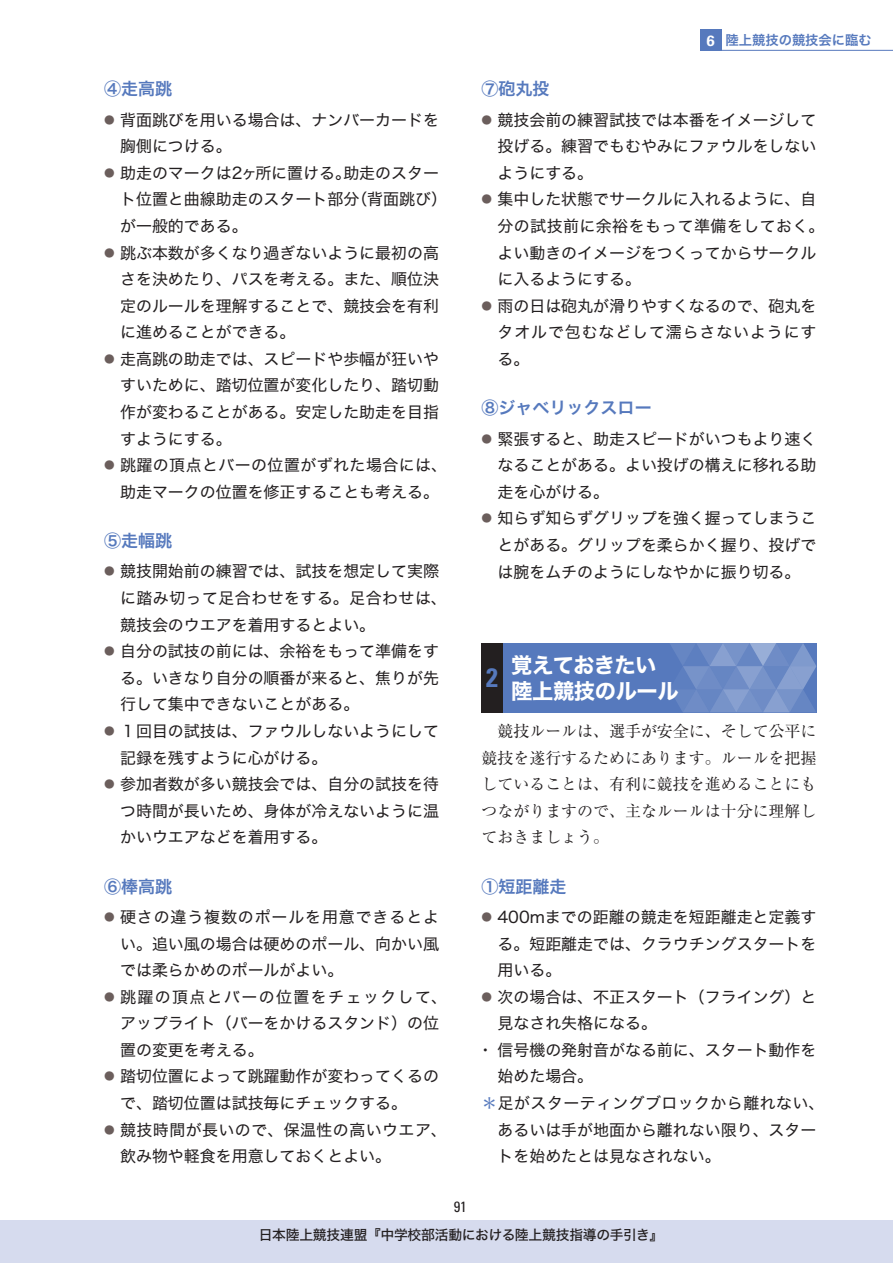
<style>
.page{position:relative;width:893px;height:1263px;background:#fff}
.page>*{position:absolute;margin:0;border:0;box-sizing:border-box;transform-origin:0 0}
.t1{font:700 condensed 26.55px "Univers";color:#5679bd}
.t2{font:21.3px/26.5px "Hira Kaku Std N W7";letter-spacing:-.02em;color:#fff}
.t3{font:16.95px "Hira Kaku Std N W6";color:#5679bd}
.t4{font:15.9px/26.5px "Hira Kaku Std N W4";color:#231f20;text-align:justify}
.t5{font:15.9px/26.5px "Ryumin Pro";color:#231f20;text-align:justify}
.t6{font:15.9px/26.5px "Hira Kaku Std N W4";letter-spacing:.03em;color:#231f20}
.t7{font:15.9px "Hira Kaku Std N W4";letter-spacing:.025em;color:#231f20}
.t8{font:condensed 14.85px "Univers";color:#231f20}
.t9{font:13.8px "Hira Kaku Std N W5";letter-spacing:-.02em;color:#231f20}
.t10{font:13.35px "Hira Kaku Std N W6";color:#5679bd}
.s1{font-size:10.65px;color:#6b5e5c}
.s2{font-family:"Univers";font-weight:700;font-size:14.85px;color:#fff}
.s3{color:#5679bd}
</style>
<div class="page">
<div style="left:0;top:1220px;width:893px;height:43px;background:#d6dbee"></div>
<div style="left:700px;top:29px;width:21px;height:22px;background:#5679bd"></div>
<hr style="left:700px;top:50px;width:193px;height:1px;background:#5679bd">
<div style="left:503px;top:643px;width:313px;height:69px;background:#5679bd"></div>
<div style="left:482px;top:643px;width:21px;height:69px;background:#231f20"></div>
<svg style="left:670px;top:643px;width:146px;height:69px"></svg>
<p class="t3" style="left:104px;top:76px;width:70px">④走高跳</p>
<p class="t4" style="left:120px;top:106px;width:320px;text-indent:-16px"><span class="s1">●</span> 背面跳びを用いる場合は、ナンバーカードを胸側につける。</p>
<p class="t4" style="left:120px;top:160px;width:328px;text-align:left;text-indent:-16px"><span class="s1">●</span> 助走のマークは2ヶ所に置ける。助走のスタート位置と曲線助走のスタート部分（背面跳び）が一般的である。</p>
<p class="t4" style="left:120px;top:239px;width:320px;text-indent:-16px"><span class="s1">●</span> 跳ぶ本数が多くなり過ぎないように最初の高さを決めたり、パスを考える。また、順位決定のルールを理解することで、競技会を有利に進めることができる。</p>
<p class="t4" style="left:120px;top:346px;width:320px;text-indent:-16px"><span class="s1">●</span> 走高跳の助走では、スピードや歩幅が狂いやすいために、踏切位置が変化したり、踏切動作が変わることがある。安定した助走を目指すようにする。</p>
<p class="t4" style="left:104px;top:452px;width:344px;text-align:center"><span class="s1">●</span> 跳躍の頂点とバーの位置がずれた場合には、助走マークの位置を修正することも考える。</p>
<p class="t3" style="left:104px;top:528px;width:70px">⑤走幅跳</p>
<p class="t4" style="left:120px;top:558px;width:328px;text-align:left;text-indent:-16px"><span class="s1">●</span> 競技開始前の練習では、試技を想定して実際に踏み切って足合わせをする。足合わせは、競技会のウエアを着用するとよい。</p>
<p class="t4" style="left:120px;top:638px;width:320px;text-indent:-16px"><span class="s1">●</span> 自分の試技の前には、余裕をもって準備をする。いきなり自分の順番が来ると、焦りが先行して集中できないことがある。</p>
<p class="t4" style="left:120px;top:718px;width:320px;text-indent:-16px"><span class="s1">●</span> １回目の試技は、ファウルしないようにして記録を残すように心がける。</p>
<p class="t4" style="left:120px;top:771px;width:320px;text-indent:-16px"><span class="s1">●</span> 参加者数が多い競技会では、自分の試技を待つ時間が長いため、身体が冷えないように温かいウエアなどを着用する。</p>
<p class="t3" style="left:104px;top:873px;width:70px">⑥棒高跳</p>
<p class="t4" style="left:120px;top:904px;width:320px;text-indent:-16px"><span class="s1">●</span> 硬さの違う複数のポールを用意できるとよい。追い風の場合は硬めのポール、向かい風では柔らかめのポールがよい。</p>
<p class="t4" style="left:120px;top:983px;width:328px;text-align:left;text-indent:-16px"><span class="s1">●</span> 跳躍の頂点とバーの位置をチェックして、アップライト（バーをかけるスタンド）の位置の変更を考える。</p>
<p class="t4" style="left:120px;top:1063px;width:320px;text-indent:-16px"><span class="s1">●</span> 踏切位置によって跳躍動作が変わってくるので、踏切位置は試技毎にチェックする。</p>
<p class="t6" style="left:120px;top:1116px;width:328px;text-indent:-16px"><span class="s1">●</span> 競技時間が長いので、保温性の高いウエア、飲み物や軽食を用意しておくとよい。</p>
<p class="t10" style="left:706px;top:30px;width:167px"><span class="s2">6</span> 陸上競技の競技会に臨む</p>
<p class="t3" style="left:482px;top:76px;width:70px">⑦砲丸投</p>
<p class="t4" style="left:497px;top:106px;width:320px;text-indent:-16px"><span class="s1">●</span> 競技会前の練習試技では本番をイメージして投げる。練習でもむやみにファウルをしないようにする。</p>
<p class="t4" style="left:497px;top:186px;width:328px;text-align:left;text-indent:-16px"><span class="s1">●</span> 集中した状態でサークルに入れるように、自分の試技前に余裕をもって準備をしておく。よい動きのイメージをつくってからサークルに入るようにする。</p>
<p class="t4" style="left:497px;top:292px;width:320px;text-indent:-16px"><span class="s1">●</span> 雨の日は砲丸が滑りやすくなるので、砲丸をタオルで包むなどして濡らさないようにする。</p>
<p class="t3" style="left:482px;top:395px;width:172px">⑧ジャベリックスロー</p>
<p class="t4" style="left:497px;top:425px;width:320px;text-indent:-16px"><span class="s1">●</span> 緊張すると、助走スピードがいつもより速くなることがある。よい投げの構えに移れる助走を心がける。</p>
<p class="t4" style="left:497px;top:505px;width:320px;text-indent:-16px"><span class="s1">●</span> 知らず知らずグリップを強く握ってしまうことがある。グリップを柔らかく握り、投げでは腕をムチのようにしなやかに振り切る。</p>
<h2 class="t2" style="left:511px;top:652px;width:169px">覚えておきたい陸上競技のルール</h2>
<h1 class="t1" style="left:486px;top:662px;width:13px">2</h1>
<p class="t5" style="left:482px;top:717px;width:336px">　競技ルールは、選手が安全に、そして公平に競技を遂行するためにあります。ルールを把握していることは、有利に競技を進めることにもつながりますので、主なルールは十分に理解しておきましょう。</p>
<p class="t3" style="left:482px;top:873px;width:87px">①短距離走</p>
<p class="t4" style="left:497px;top:904px;width:320px;text-indent:-16px"><span class="s1">●</span> 400mまでの距離の競走を短距離走と定義する。短距離走では、クラウチングスタートを用いる。</p>
<p class="t4" style="left:482px;top:983px;width:336px"><span class="s1">●</span> 次の場合は、不正スタート（フライング）と</p>
<p class="t4" style="left:497px;top:1010px;width:161px">見なされ失格になる。</p>
<p class="t4" style="left:478px;top:1036px;width:340px">・ 信号機の発射音がなる前に、スタート動作を</p>
<p class="t4" style="left:497px;top:1063px;width:97px">始めた場合。</p>
<p class="t7" style="left:482px;top:1091px;width:344px"><span class="s3">＊</span>足がスターティングブロックから離れない、</p>
<p class="t4" style="left:497px;top:1116px;width:320px">あるいは手が地面から離れない限り、スター</p>
<p class="t4" style="left:497px;top:1143px;width:225px">トを始めたとは見なされない。</p>
<p class="t8" style="left:454px;top:1197px;width:15px">91</p>
<p class="t9" style="left:259px;top:1224px;width:406px">日本陸上競技連盟『中学校部活動における陸上競技指導の手引き』</p>
</div>
